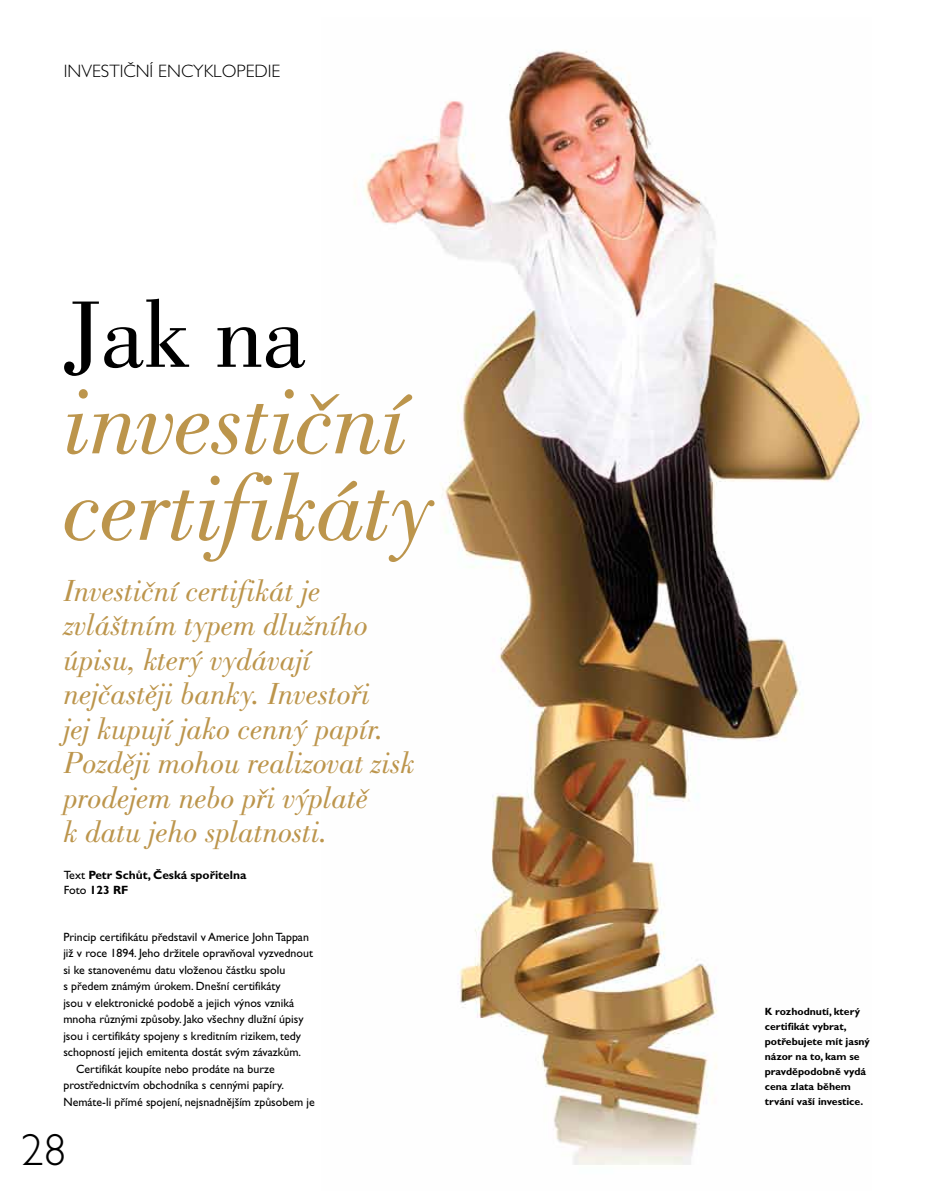
<style>
.page{position:relative;width:936px;height:1191px;background:#fff}
.page>*{position:absolute;margin:0;border:0;box-sizing:border-box;transform-origin:0 0}
.t1{font:italic 97.65px/86.4px "Bodoni CE";letter-spacing:-.01em;color:#bc954c}
.t2{font:97.65px "Bodoni CE";color:#000}
.t3{font:300 45px "Gill Sans CE";color:#000}
.t4{font:italic 31.5px/34.5px "Bodoni CE";letter-spacing:-.005em;color:#bc954c}
.t5{font:300 18px "Gill Sans CE";color:#000}
.t6{font:12px "Gill Sans CE";color:#000}
.t7{font:700 12px/15px "Gill Sans CE";color:#000}
.t8{font:700 10.5px/15px "Gill Sans CE";color:#000}
.s1{font-weight:400}
</style>
<div class="page">
<img style="left:354px;top:50px;width:511px;height:1115px">
<h3 class="t5" style="left:64px;top:61px;width:211px">INVESTIČNÍ EN CYKLO PEDIE</h3>
<h1 class="t2" style="left:64px;top:284px;width:244px">Jak na</h1>
<h1 class="t1" style="left:64px;top:379px;width:372px">investiční certifikáty</h1>
<h3 class="t4" style="left:64px;top:573px;width:352px">Investiční certifikát je zvláštním typem dlužního úpisu, který vydávají nejčastěji banky. Investoři<br>jej kupují jako cenný papír.<br>Později mohou realizovat zisk prodejem nebo při výplatě<br>k datu jeho splatnosti.</h3>
<p class="t7" style="left:64px;top:867px;width:184px"><span class="s1">Text</span> Petr Schůt, Česká spořitelna<br><span class="s1">Foto</span> 123 RF</p>
<p class="t6" style="left:63px;top:929px;width:247px">Princip certifikátu představil v Americe John Tappan</p>
<p class="t6" style="left:63px;top:946px;width:251px">již v roce 1894. Jeho držitele opravňoval vyzvednout</p>
<p class="t6" style="left:63px;top:962px;width:223px">si ke stanovenému datu vloženou částku spolu</p>
<p class="t6" style="left:63px;top:979px;width:219px">s předem známým úrokem. Dnešní certifikáty</p>
<p class="t6" style="left:63px;top:995px;width:232px">jsou v elektronické podobě a jejich výnos vzniká</p>
<p class="t6" style="left:63px;top:1012px;width:242px">mnoha různými způsoby. Jako všechny dlužní úpisy</p>
<p class="t6" style="left:63px;top:1028px;width:239px">jsou i certifikáty spojeny s kreditním rizikem, tedy</p>
<p class="t6" style="left:63px;top:1045px;width:239px">schopností jejich emitenta dostát svým závazkům.</p>
<p class="t6" style="left:76px;top:1061px;width:200px">Certifikát koupíte nebo prodáte na burze</p>
<p class="t6" style="left:63px;top:1078px;width:222px">prostřednictvím obchodníka s cennými papíry.</p>
<p class="t6" style="left:63px;top:1094px;width:253px">Nemáte-li přímé spojení, nejsnadnějším způsobem je</p>
<h2 class="t3" style="left:21px;top:1124px;width:46px">28</h2>
<p class="t8" style="left:764px;top:1004px;width:107px">K rozhodnutí, který certifikát vybrat, potřebujete mít jasný názor na to, kam se pravděpodobně vydá cena zlata během trvání vaší investice.</p>
</div>
